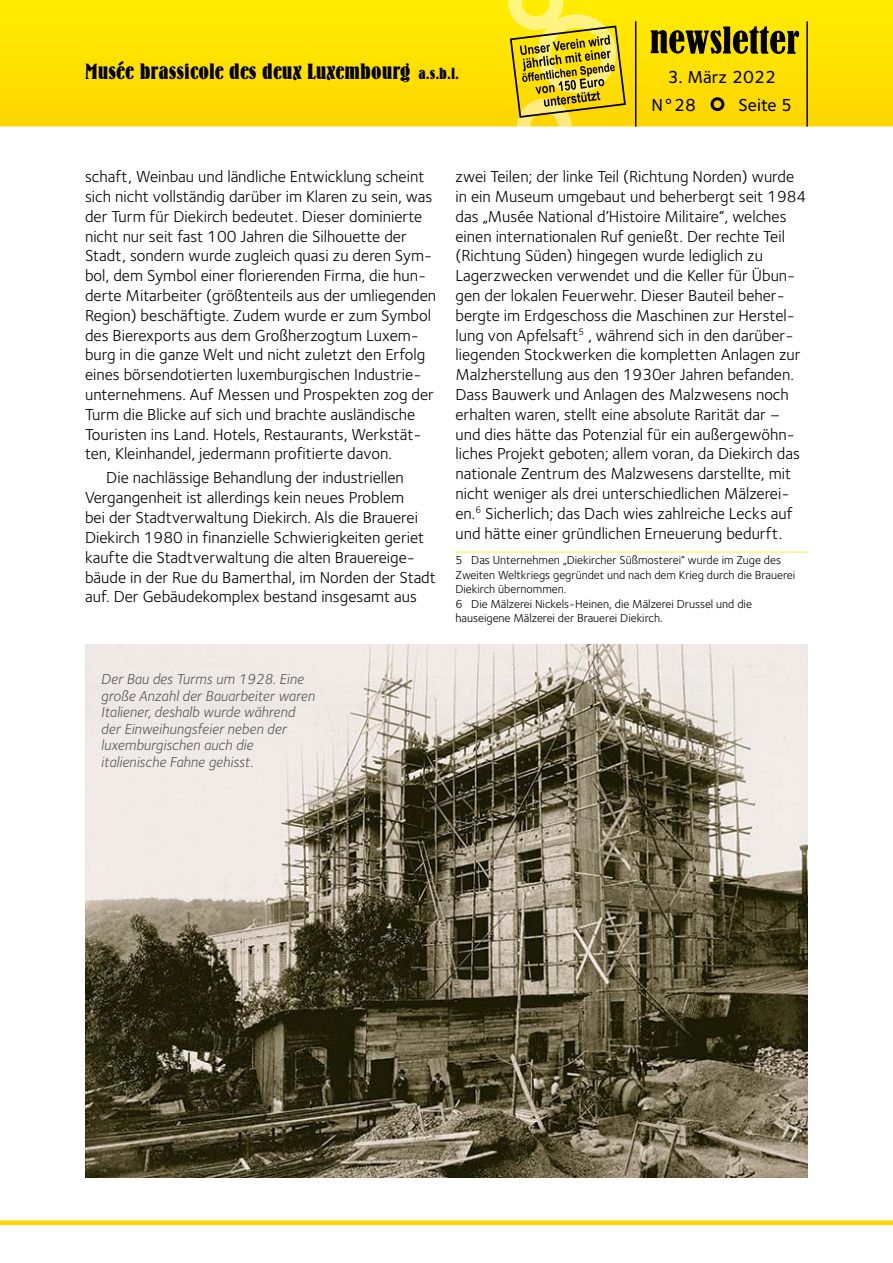
<style>
.page{position:relative;width:893px;height:1263px;background:#fff}
.page>*{position:absolute;margin:0;border:0;box-sizing:border-box;transform-origin:0 0}
.t1{font:21.75px "Bernhard Bold Condensed BT";color:#000;scale:1.1 1}
.t2{font:18px/28.5px "Foundry Sterling Medium CE";color:#000}
.t3{font:16.5px/19.8px "Foundry Sterling Book CE";color:#000}
.t4{font:15px/16.5px "Foundry Sterling Book Italic CE";color:#58585a}
.t5{font:12px/14.4px "Foundry Sterling Book CE";color:#000}
.s1{font-size:15.75px;color:#ffd400}
</style>
<div class="page">
<svg style="left:0;top:0;width:893px;height:126px;background:#fee000"></svg>
<svg style="left:651px;top:26px;width:148px;height:28px;background:#7d7000"></svg>
<div style="left:712px;top:99px;width:11px;height:11px;background:#ffd400;border-radius:50%"></div>
<div style="left:711px;top:97px;width:13px;height:14px;border:3px solid #000;border-radius:50%"></div>
<div style="left:0;top:1220px;width:893px;height:5px;background:#ffd400"></div>
<hr style="left:806px;top:21px;width:2px;height:105px;background:#000">
<svg style="left:508px;top:0;width:129px;height:126px;background:#dbc41e"></svg>
<hr style="left:455px;top:551px;width:353px;height:2px;background:#ffef44">
<img style="left:85px;top:644px;width:723px;height:534px">
<h1 class="t1" style="left:85px;top:58px;width:342px">Musée brassicole des deux Luxembourg <span class="s1">a.s.b.l.</span></h1>
<p class="t2" style="left:651px;top:63px;width:126px;text-indent:16px">3. März 2022<br>N°28</p>
<p class="t2" style="left:738px;top:91px;width:55px">Seite 5</p>
<p class="t3" style="left:85px;top:167px;width:353px">schaft, Weinbau und ländliche Entwicklung scheint sich nicht vollständig darüber im Klaren zu sein, was der Turm für Diekirch bedeutet. Dieser dominierte nicht nur seit fast 100 Jahren die Silhouette der Stadt, sondern wurde zugleich quasi zu deren Sym&shy;bol, dem Symbol einer florierenden Firma, die hun&shy;derte Mitarbeiter (größtenteils aus der umliegenden Region) beschäftigte. Zudem wurde er zum Symbol des Bierexports aus dem Großherzogtum Luxem&shy;burg in die ganze Welt und nicht zuletzt den Erfolg eines börsendotierten luxemburgischen Industrie&shy;unternehmens. Auf Messen und Prospekten zog der Turm die Blicke auf sich und brachte ausländische Touristen ins Land. Hotels, Restaurants, Werkstät&shy;ten, Kleinhandel, jedermann profitierte davon.</p>
<p class="t3" style="left:85px;top:468px;width:352px;text-indent:21px">Die nachlässige Behandlung der industriellen Vergangenheit ist allerdings kein neues Problem<br>bei der Stadtverwaltung Diekirch. Als die Brauerei Diekirch 1980 in finanzielle Schwierigkeiten geriet kaufte die Stadtverwaltung die alten Brauereige&shy;bäude in der Rue du Bamerthal, im Norden der Stadt auf. Der Gebäudekomplex bestand insgesamt aus</p>
<p class="t4" style="left:101px;top:671px;width:215px">Der Bau des Turms um 1928. Eine große Anzahl der Bauarbeiter waren<br>Italiener, deshalb wurde während der Einweihungsfeier neben der luxemburgischen auch die italienische Fahne gehisst.</p>
<p class="t3" style="left:455px;top:167px;width:352px">zwei Teilen; der linke Teil (Richtung Norden) wurde in ein Museum umgebaut und beherbergt seit 1984 das „Musée National d’Histoire Militaire“, welches einen internationalen Ruf genießt. Der rechte Teil (Richtung Süden) hingegen wurde lediglich zu Lagerzwecken verwendet und die Keller für Übun&shy;gen der lokalen Feuerwehr. Dieser Bauteil beher&shy;bergte im Erdgeschoss die Maschinen zur Herstel&shy;lung von Apfelsaft<sup>5</sup> , während sich in den darüber&shy;liegenden Stockwerken die kompletten Anlagen zur Malzherstellung aus den 1930er Jahren befanden.<br>Dass Bauwerk und Anlagen des Malzwesens noch erhalten waren, stellt eine absolute Rarität dar – und dies hätte das Potenzial für ein außergewöhn&shy;liches Projekt geboten; allem voran, da Diekirch das nationale Zentrum des Malzwesens darstellte, mit nicht weniger als drei unterschiedlichen Mälzerei&shy;en.<sup>6</sup> Sicherlich; das Dach wies zahlreiche Lecks auf und hätte einer gründlichen Erneuerung bedurft.</p>
<p class="t5" style="left:455px;top:553px;width:341px">5 Das Unternehmen „Diekircher Süßmosterei“ wurde im Zuge des Zweiten Weltkriegs gegründet und nach dem Krieg durch die Brauerei Diekirch übernommen.<br>6 Die Mälzerei Nickels-Heinen, die Mälzerei Drussel und die hauseigene Mälzerei der Brauerei Diekirch.</p>
</div>
